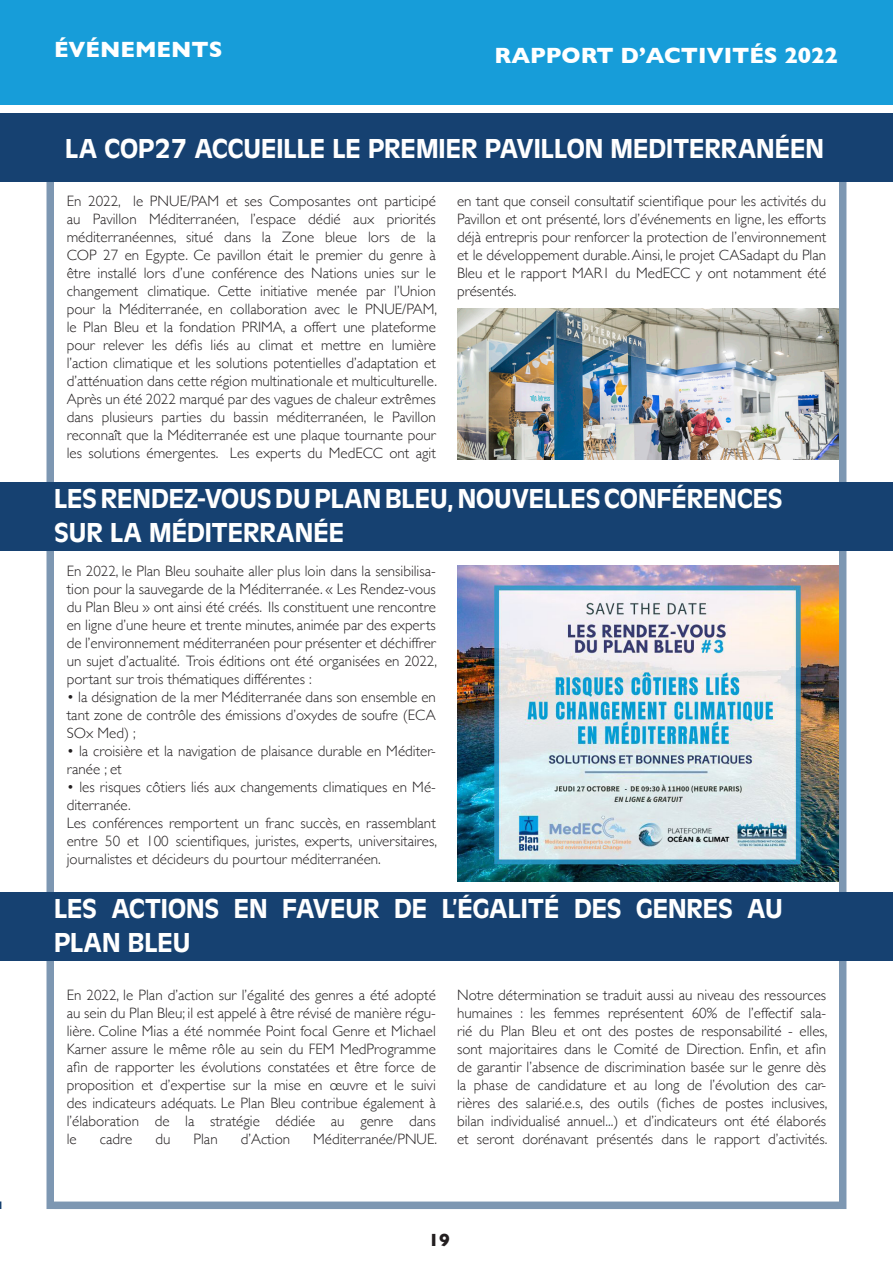
<style>
.page{position:relative;width:893px;height:1263px;background:#fff}
.page>*{position:absolute;margin:0;border:0;box-sizing:border-box;transform-origin:0 0}
.t1{font:500 28.5px/34.2px "Antique Oli";color:#fff}
.t2{font:700 22.5px "Gill Sans";color:#fff}
.t3{font:700 18px "Gill Sans";color:#231f20}
.t4{font:300 15px/18px "Gill Sans";color:#231f20;text-align:justify}
</style>
<div class="page">
<div style="left:0;top:0;width:893px;height:105px;background:#179dd9"></div>
<div style="left:46px;top:172px;width:8px;height:1037px;background:#7d97b2"></div>
<div style="left:839px;top:178px;width:7px;height:1031px;background:#7d97b2"></div>
<div style="left:54px;top:1201px;width:785px;height:8px;background:#7d97b2"></div>
<img style="left:457px;top:565px;width:382px;height:316px">
<div style="left:0;top:482px;width:893px;height:68px;background:#164171"></div>
<div style="left:0;top:114px;width:893px;height:68px;background:#164171"></div>
<img style="left:457px;top:309px;width:382px;height:150px">
<div style="left:0;top:892px;width:893px;height:69px;background:#164171"></div>
<h2 class="t2" style="left:54px;top:31px;width:170px">ÉVÉNEMENTS</h2>
<h2 class="t2" style="left:494px;top:38px;width:345px">RAPPORT D’ACTIVITÉS 2022</h2>
<p class="t1" style="left:65px;top:132px;width:760px">LA COP27 ACCUEILLE LE PREMIER PAVILLON MEDITERRANÉEN</p>
<p class="t4" style="left:67px;top:191px;width:372px">En 2022, le PNUE/PAM et ses Composantes ont participé au Pavillon Méditerranéen, l’espace dédié aux priorités méditerranéennes, situé dans la Zone bleue lors de la COP 27 en Egypte. Ce pavillon était le premier du genre à être installé lors d’une conférence des Nations unies sur le changement climatique. Cette initiative menée par l’Union pour la Méditerranée, en collaboration avec le PNUE/PAM, le Plan Bleu et la fondation PRIMA, a offert une plateforme pour relever les défis liés au climat et mettre en lumière l’action climatique et les solutions potentielles d’adaptation et d’atténuation dans cette région multinationale et multiculturelle.<br>Après un été 2022 marqué par des vagues de chaleur extrêmes dans plusieurs parties du bassin méditerranéen, le Pavillon reconnaît que la Méditerranée est une plaque tournante pour les solutions émergentes. Les experts du MedECC ont agit</p>
<p class="t4" style="left:457px;top:191px;width:371px">en tant que conseil consultatif scientifique pour les activités du Pavillon et ont présenté, lors d’événements en ligne, les efforts déjà entrepris pour renforcer la protection de l’environnement et le développement durable. Ainsi, le projet CASadapt du Plan Bleu et le rapport MAR1 du MedECC y ont notamment été présentés.</p>
<p class="t1" style="left:54px;top:481px;width:730px">LES RENDEZ-VOUS DU PLAN BLEU, NOUVELLES CONFÉRENCES<br>SUR LA MÉDITERRANÉE</p>
<p class="t4" style="left:67px;top:561px;width:372px">En 2022, le Plan Bleu souhaite aller plus loin dans la sensibilisa&shy;tion pour la sauvegarde de la Méditerranée. « Les Rendez-vous du Plan Bleu » ont ainsi été créés. Ils constituent une rencontre en ligne d’une heure et trente minutes, animée par des experts de l’environnement méditerranéen pour présenter et déchiffrer un sujet d’actualité. Trois éditions ont été organisées en 2022, portant sur trois thématiques différentes :</p>
<p class="t4" style="left:67px;top:687px;width:371px">• la désignation de la mer Méditerranée dans son ensemble en tant zone de contrôle des émissions d’oxydes de soufre (ECA SOx Med) ;</p>
<p class="t4" style="left:67px;top:741px;width:371px">• la croisière et la navigation de plaisance durable en Méditer&shy;ranée ; et</p>
<p class="t4" style="left:67px;top:777px;width:371px">• les risques côtiers liés aux changements climatiques en Mé&shy;diterranée.</p>
<p class="t4" style="left:67px;top:813px;width:372px">Les conférences remportent un franc succès, en rassemblant entre 50 et 100 scientifiques, juristes, experts, universitaires, journalistes et décideurs du pourtour méditerranéen.</p>
<p class="t1" style="left:54px;top:892px;width:730px">LES ACTIONS EN FAVEUR DE L’ÉGALITÉ DES GENRES AU<br>PLAN BLEU</p>
<p class="t4" style="left:67px;top:985px;width:371px">En 2022, le Plan d’action sur l’égalité des genres a été adopté au sein du Plan Bleu; il est appelé à être révisé de manière régu&shy;lière. Coline Mias a été nommée Point focal Genre et Michael Karner assure le même rôle au sein du FEM MedProgramme afin de rapporter les évolutions constatées et être force de proposition et d’expertise sur la mise en œuvre et le suivi des indicateurs adéquats. Le Plan Bleu contribue également à l’élaboration de la stratégie dédiée au genre dans le</p>
<p class="t4" style="left:457px;top:985px;width:372px">Notre détermination se traduit aussi au niveau des ressources humaines : les femmes représentent 60% de l’effectif sala&shy;rié du Plan Bleu et ont des postes de responsabilité - elles, sont majoritaires dans le Comité de Direction. Enfin, et afin de garantir l’absence de discrimination basée sur le genre dès la phase de candidature et au long de l’évolution des car&shy;rières des salarié.e.s, des outils (fiches de postes inclusives, bilan individualisé annuel...) et d’indicateurs ont été élaborés et seront dorénavant présentés dans le rapport d’activités.</p>
<p class="t4" style="left:100px;top:1129px;width:34px">cadre</p>
<p class="t4" style="left:155px;top:1129px;width:17px">du</p>
<p class="t4" style="left:193px;top:1129px;width:26px">Plan</p>
<p class="t4" style="left:241px;top:1129px;width:51px">d’Action</p>
<p class="t4" style="left:313px;top:1129px;width:125px">Méditerranée/PNUE.</p>
<p class="t3" style="left:428px;top:1225px;width:23px">19</p>
</div>
